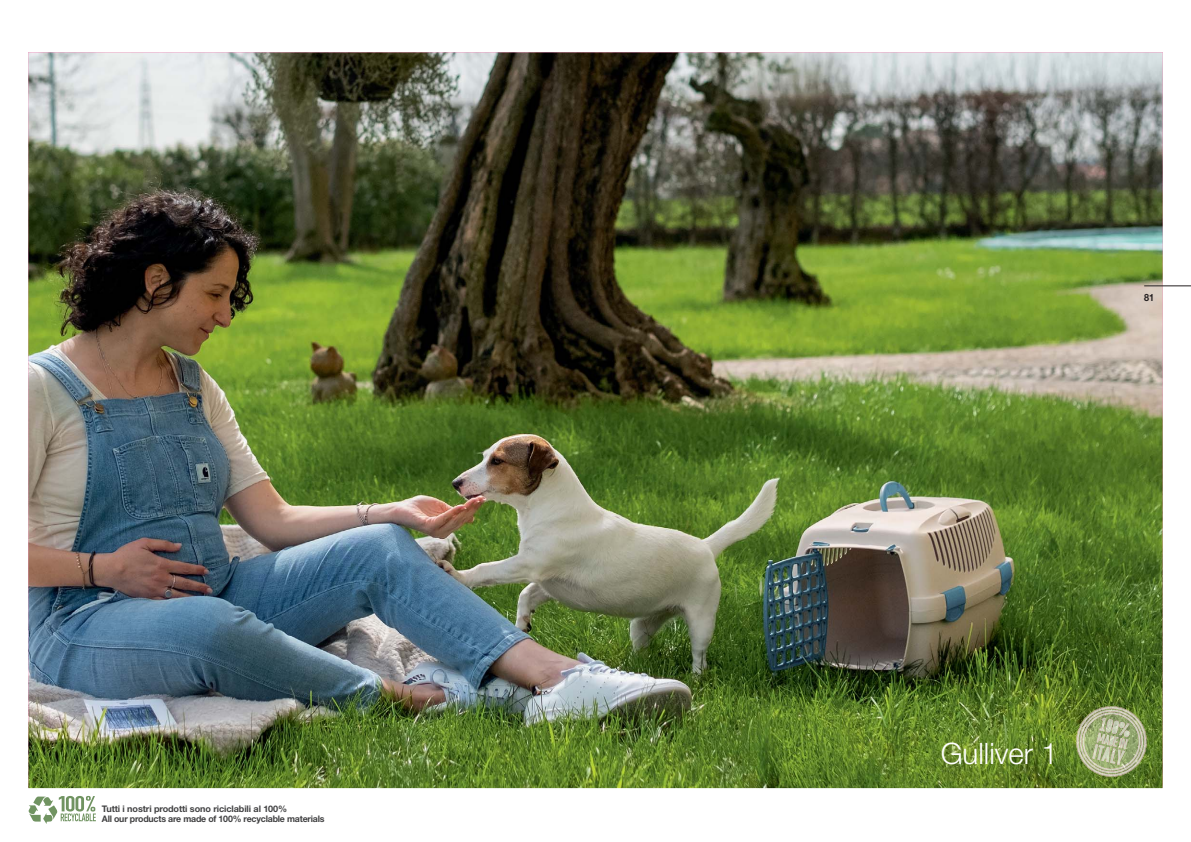
<style>
.page{position:relative;width:1191px;height:842px;background:#fff}
.page>*{position:absolute;margin:0;border:0;box-sizing:border-box;transform-origin:0 0}
.t1{font:300 29.6px "Helvetica Neue";color:#fff}
.t2{font:700 10px "Helvetica Neue";color:#231f20;scale:.9 1}
.t3{font:700 9.1px/9.1px "Helvetica Neue";letter-spacing:-.02em;color:#404041}
</style>
<div class="page">
<img style="left:28px;top:52px;width:1134px;height:736px">
<svg style="left:29px;top:796px;width:67px;height:28px"></svg>
<img style="left:1076px;top:706px;width:70px;height:71px">
<img style="left:1077px;top:707px;width:69px;height:69px">
<img style="left:1080px;top:710px;width:63px;height:63px">
<img style="left:1082px;top:713px;width:58px;height:57px">
<img style="left:1127px;top:722px;width:2px;height:15px">
<svg style="left:1096px;top:718px;width:31px;height:31px"></svg>
<img style="left:1092px;top:744px;width:12px;height:16px">
<img style="left:1101px;top:747px;width:8px;height:15px">
<img style="left:1110px;top:748px;width:5px;height:16px">
<img style="left:1117px;top:749px;width:8px;height:16px">
<hr style="left:1144px;top:286px;width:47px;height:1px;background:#231f20">
<p class="t3" style="left:102px;top:805px;width:224px">Tutti i nostri prodotti sono riciclabili al 100%<br>All our products are made of 100% recyclable materials</p>
<p class="t2" style="left:1144px;top:294px;width:13px">81</p>
<h1 class="t1" style="left:940px;top:743px;width:119px">Gulliver 1</h1>
</div>
